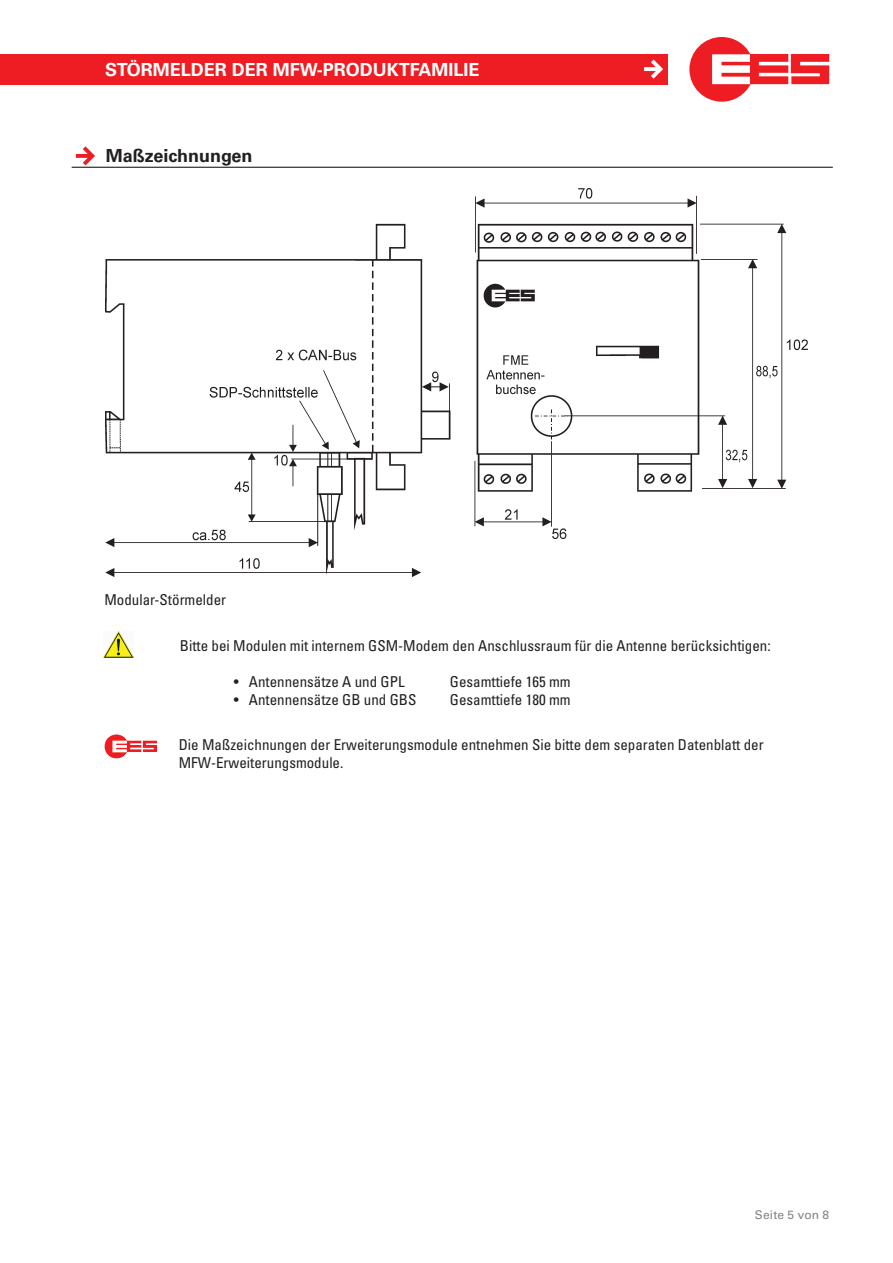
<style>
.page{position:relative;width:893px;height:1263px;background:#fff}
.page>*{position:absolute;margin:0;border:0;box-sizing:border-box;transform-origin:0 0}
.t1{font:700 18px "Univers LT Std";color:#fff}
.t2{font:700 18px "Univers LT Std";color:#231f20}
.t3{font:condensed 15px/18px "Univers LT Std";color:#231f20}
.t4{font:12px "Univers LT Std";letter-spacing:.015em;color:#808285}
</style>
<div class="page">
<svg style="left:689px;top:37px;width:140px;height:65px"></svg>
<div style="left:0;top:54px;width:667px;height:30px;background:#ee1d23"></div>
<svg style="left:644px;top:60px;width:19px;height:19px"></svg>
<hr style="left:72px;top:167px;width:761px;height:1px;background:#231f20">
<svg style="left:76px;top:146px;width:19px;height:19px"></svg>
<img style="left:106px;top:189px;width:702px;height:387px">
<img style="left:103px;top:631px;width:31px;height:26px">
<img style="left:104px;top:735px;width:38px;height:23px">
<p class="t1" style="left:105px;top:59px;width:376px">STÖRMELDER DER MFW-PRODUKTFAMILIE</p>
<p class="t2" style="left:106px;top:146px;width:148px">MAßZEICHNUNGEN</p>
<p class="t3" style="left:104px;top:590px;width:123px">Modular-Störmelder</p>
<p class="t3" style="left:180px;top:636px;width:592px">Bitte bei Modulen mit internem GSM-Modem den Anschlussraum für die Antenne berücksichtigen:</p>
<p class="t3" style="left:234px;top:672px;width:172px">• Antennensätze A und GPL</p>
<p class="t3" style="left:450px;top:672px;width:122px">Gesamttiefe 165 mm</p>
<p class="t3" style="left:234px;top:690px;width:184px">• Antennensätze GB und GBS</p>
<p class="t3" style="left:450px;top:690px;width:122px">Gesamttiefe 180 mm</p>
<p class="t3" style="left:179px;top:735px;width:586px">Die Maßzeichnungen der Erweiterungsmodule entnehmen Sie bitte dem separaten Datenblatt der<br>MFW-Erweiterungsmodule.</p>
<p class="t4" style="left:755px;top:1207px;width:76px">Seite 5 von 8</p>
</div>
